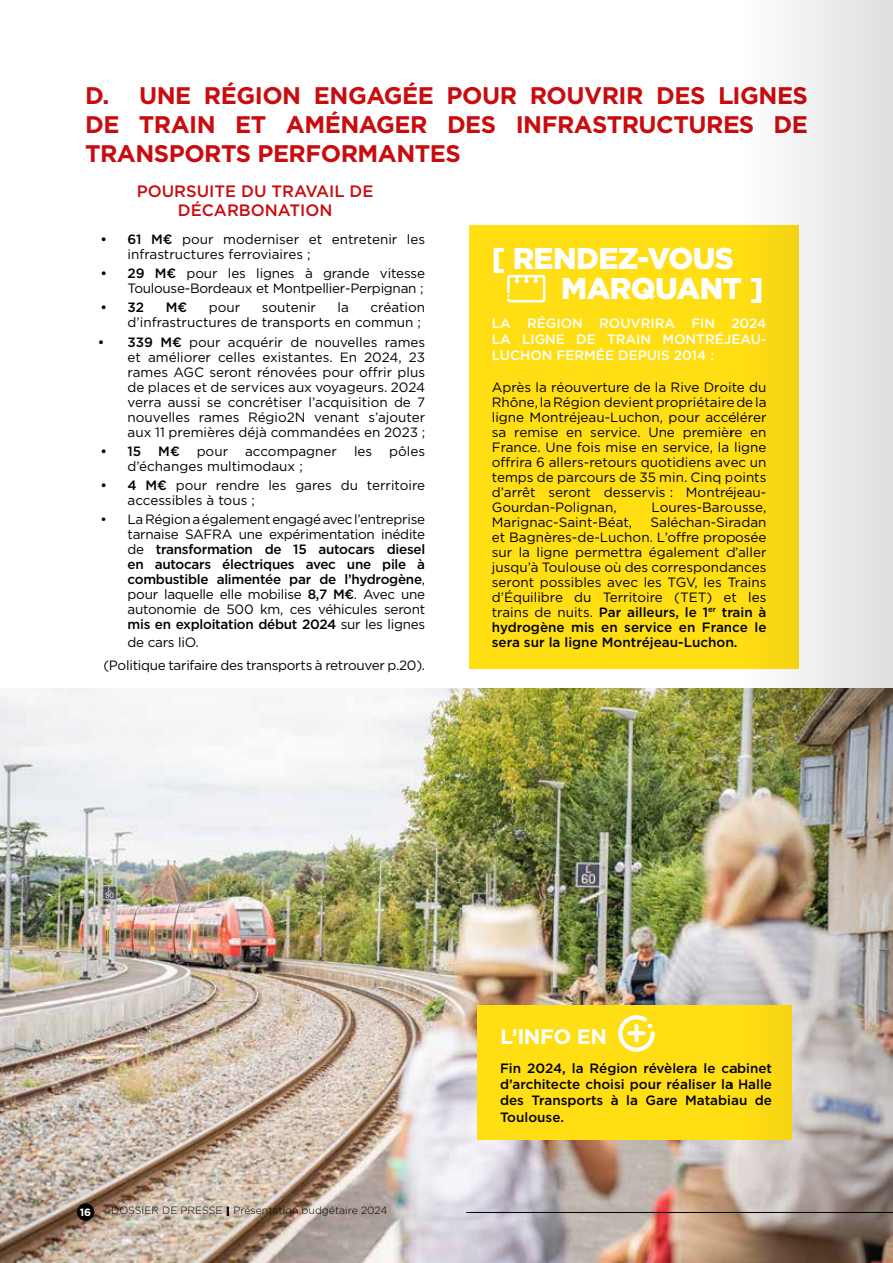
<style>
.page{position:relative;width:893px;height:1263px;background:#fff}
.page>*{position:absolute;margin:0;border:0;box-sizing:border-box;transform-origin:0 0}
.t1{font:900 30px/30px "Gotham";letter-spacing:-.02em;color:#fff}
.t2{font:700 24px/28.8px "Gotham";letter-spacing:-.02em;color:#c90c0f;text-align:justify}
.t3{font:700 21px "Gotham";letter-spacing:-.02em;color:#fff}
.t4{font:500 16.5px/19.5px "Gotham";color:#c90c0f;text-align:center}
.t5{font:13.5px/15px "Gotham";color:#000;text-align:justify}
.t6{font:13.5px/15px "Gotham";letter-spacing:-.02em;color:#000;text-align:right}
.t7{font:500 13.5px/16.2px "Gotham";color:#000;text-align:justify}
.t8{font:500 13.5px/16.2px "Gotham";color:#fff;text-align:justify}
.t9{font:300 10.5px "Gotham";color:#000}
.t10{font:700 10.5px "Gotham";color:#fff}
.s1{font-weight:500}
.s2{font-weight:700;font-size:13.5px}
</style>
<div class="page">
<img style="left:0;top:688px;width:731px;height:575px">
<div style="left:469px;top:225px;width:330px;height:443px;background:#ffde14"></div>
<svg style="left:507px;top:275px;width:38px;height:27px"></svg>
<div style="left:477px;top:1005px;width:315px;height:135px;background:#ffde14"></div>
<svg style="left:618px;top:1015px;width:37px;height:37px"></svg>
<div style="left:77px;top:1203px;width:17px;height:18px;background:#000;border-radius:50%"></div>
<hr style="left:466px;top:1212px;width:427px;height:1px;background:#000">
<img style="left:731px;top:0;width:162px;height:1263px">
<h2 class="t2" style="left:85px;top:81px;width:724px">D. UNE RÉGION ENGAGÉE POUR ROUVRIR DES LIGNES DE TRAIN ET AMÉNAGER DES INFRASTRUCTURES DE TRANSPORTS PERFORMANTES</h2>
<p class="t4" style="left:137px;top:181px;width:238px">POURSUITE DU TRAVAIL DE<br>DÉCARBONATION</p>
<p class="t5" style="left:128px;top:231px;width:299px;text-indent:-27px"><span class="s1">• 61 M€</span> pour moderniser et entretenir les infrastructures ferroviaires ;</p>
<p class="t6" style="left:101px;top:266px;width:326px"><span class="s1">• 29 M€</span> pour les lignes à grande vitesse<br>Toulouse-Bordeaux et Montpellier-Perpignan ;</p>
<p class="t7" style="left:101px;top:299px;width:45px">• 32</p>
<p class="t7" style="left:166px;top:299px;width:23px">M€</p>
<p class="t5" style="left:209px;top:300px;width:33px">pour</p>
<p class="t5" style="left:262px;top:300px;width:56px">soutenir</p>
<p class="t5" style="left:338px;top:300px;width:13px">la</p>
<h1 class="t1" style="left:561px;top:243px;width:204px;text-indent:-69px">[ RENDEZ-VOUS<br>MARQUANT ]</h1>
<p class="t8" style="left:492px;top:315px;width:276px">LA RÉGION ROUVRIRA FIN 2024<br>LA LIGNE DE TRAIN MONTRÉJEAU-LUCHON FERMÉE DEPUIS 2014 :</p>
<p class="t5" style="left:492px;top:379px;width:276px">Après la réouverture de la Rive Droite du Rhône, la Région devient propriétaire de la ligne Montréjeau-Luchon, pour accélérer sa remise en service. Une première en France. Une fois mise en service, la ligne offrira 6 allers-retours quotidiens avec un temps de parcours de 35 min. Cinq points d’arrêt seront desservis : Montréjeau-Gourdan-Polignan,</p>
<p class="t5" style="left:128px;top:300px;width:299px;text-indent:243px">création d’infrastructures de transports en commun ;</p>
<p class="t5" style="left:128px;top:334px;width:299px;text-indent:-30px"><span class="s1">• 339 M€</span> pour acquérir de nouvelles rames et améliorer celles existantes. En 2024, 23 rames AGC seront rénovées pour offrir plus de places et de services aux voyageurs. 2024 verra aussi se concrétiser l’acquisition de 7 nouvelles rames Régio2N venant s’ajouter aux 11 premières déjà commandées en 2023 ;</p>
<p class="t7" style="left:101px;top:443px;width:42px">• 15</p>
<p class="t7" style="left:158px;top:443px;width:23px">M€</p>
<p class="t5" style="left:197px;top:443px;width:33px">pour</p>
<p class="t5" style="left:245px;top:443px;width:93px">accompagner</p>
<p class="t5" style="left:354px;top:443px;width:20px">les</p>
<p class="t5" style="left:389px;top:443px;width:37px">pôles</p>
<p class="t5" style="left:128px;top:458px;width:177px">d’échanges multimodaux ;</p>
<p class="t5" style="left:128px;top:478px;width:299px;text-indent:-27px"><span class="s1">• 4 M€</span> pour rendre les gares du territoire accessibles à tous ;</p>
<p class="t5" style="left:128px;top:512px;width:299px;text-indent:-27px">• La Région a également engagé avec l’entreprise tarnaise SAFRA une expérimentation inédite de <span class="s1">transformation de 15 autocars diesel en autocars électriques avec une pile à combustible alimentée par de l’hydrogène</span>, pour laquelle elle mobilise <span class="s1">8,7 M€</span>. Avec une autonomie de 500 km, ces véhicules seront <span class="s1">mis en exploitation début 2024</span> sur les lignes</p>
<p class="t6" style="left:103px;top:631px;width:323px;line-height:22.2px;text-align:left;text-indent:24px">de cars liO.<br>(Politique tarifaire des transports à retrouver p.20).</p>
<p class="t5" style="left:652px;top:499px;width:116px">Loures-Barousse,</p>
<p class="t5" style="left:492px;top:514px;width:276px;text-indent:159px">Saléchan-Siradan et Bagnères-de-Luchon. L’offre proposée sur la ligne permettra également d’aller jusqu’à Toulouse où des correspondances seront possibles avec les TGV, les Trains d’Équilibre du Territoire (TET) et les trains de nuits. <span class="s1">Par ailleurs, le 1</span><sup>er</sup> <span class="s1">train à hydrogène mis en service en France le sera sur la ligne Montréjeau-Luchon.</span></p>
<p class="t5" style="left:492px;top:514px;width:142px">Marignac-Saint-Béat,</p>
<p class="t10" style="left:80px;top:1205px;width:13px">16</p>
<p class="t9" style="left:111px;top:1204px;width:278px">DOSSIER DE PRESSE <span class="s2">I</span> Présentation budgétaire 2024</p>
<h3 class="t3" style="left:500px;top:1022px;width:109px">L’INFO EN</h3>
<p class="t7" style="left:500px;top:1060px;width:274px">Fin 2024, la Région révèlera le cabinet d’architecte choisi pour réaliser la Halle des Transports à la Gare Matabiau de Toulouse.</p>
</div>
